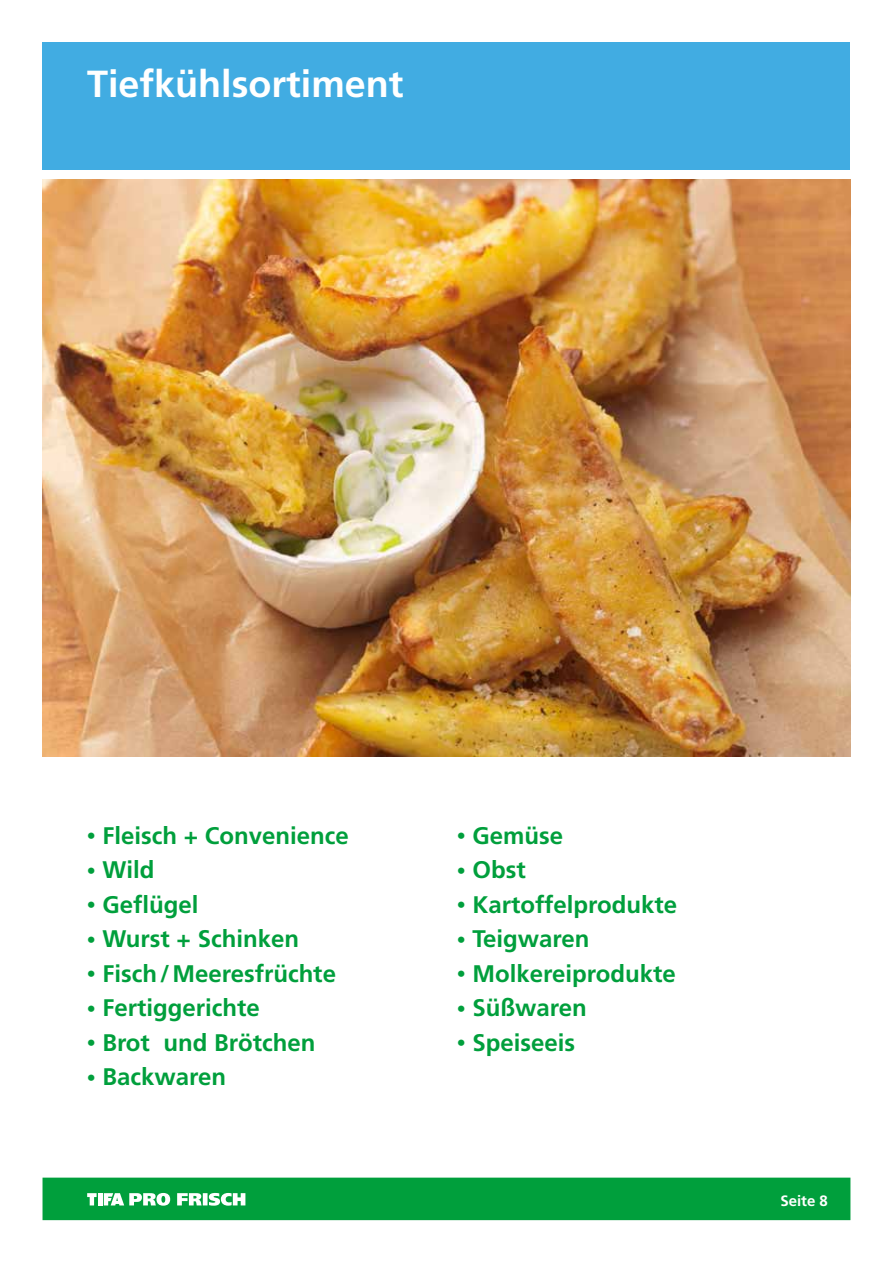
<style>
.page{position:relative;width:893px;height:1263px;background:#fff}
.page>*{position:absolute;margin:0;border:0;box-sizing:border-box;transform-origin:0 0}
.t1{font:700 37.65px "Frutiger";color:#fff}
.t2{font:700 24px "Frutiger";color:#009f3c}
.t3{font:700 15px "Frutiger";color:#fff}
.s1{font-size:18px}
</style>
<div class="page">
<div style="left:43px;top:1177px;width:807px;height:43px;background:#009f3c;border:2px solid #009f3c"></div>
<div style="left:43px;top:43px;width:807px;height:127px;background:#41ace2"></div>
<img style="left:43px;top:179px;width:807px;height:578px">
<svg style="left:87px;top:1193px;width:10px;height:12px"></svg>
<hr style="left:98px;top:1193px;width:4px;height:12px;background:#fff">
<svg style="left:177px;top:1193px;width:68px;height:13px"></svg>
<svg style="left:104px;top:1193px;width:66px;height:13px"></svg>
<h1 class="t1" style="left:87px;top:62px;width:318px">Tiefkühlsortiment</h1>
<p class="t2" style="left:87px;top:821px;width:264px"><span class="s1">•</span> Fleisch + Convenience</p>
<p class="t2" style="left:87px;top:856px;width:69px"><span class="s1">•</span> Wild</p>
<p class="t2" style="left:87px;top:890px;width:113px"><span class="s1">•</span> Geflügel</p>
<p class="t2" style="left:87px;top:925px;width:214px"><span class="s1">•</span> Wurst + Schinken</p>
<p class="t2" style="left:87px;top:959px;width:251px"><span class="s1">•</span> Fisch/Meeresfrüchte</p>
<p class="t2" style="left:87px;top:994px;width:175px"><span class="s1">•</span> Fertiggerichte</p>
<p class="t2" style="left:87px;top:1028px;width:230px"><span class="s1">•</span> Brot und Brötchen</p>
<p class="t2" style="left:87px;top:1063px;width:141px"><span class="s1">•</span> Backwaren</p>
<p class="t2" style="left:457px;top:821px;width:108px"><span class="s1">•</span> Gemüse</p>
<p class="t2" style="left:457px;top:856px;width:70px"><span class="s1">•</span> Obst</p>
<p class="t2" style="left:457px;top:890px;width:222px"><span class="s1">•</span> Kartoffelprodukte</p>
<p class="t2" style="left:457px;top:925px;width:134px"><span class="s1">•</span> Teigwaren</p>
<p class="t2" style="left:457px;top:959px;width:220px"><span class="s1">•</span> Molkereiprodukte</p>
<p class="t2" style="left:457px;top:994px;width:131px"><span class="s1">•</span> Süßwaren</p>
<p class="t2" style="left:457px;top:1028px;width:120px"><span class="s1">•</span> Speiseeis</p>
<p class="t3" style="left:780px;top:1192px;width:49px">Seite 8</p>
</div>
